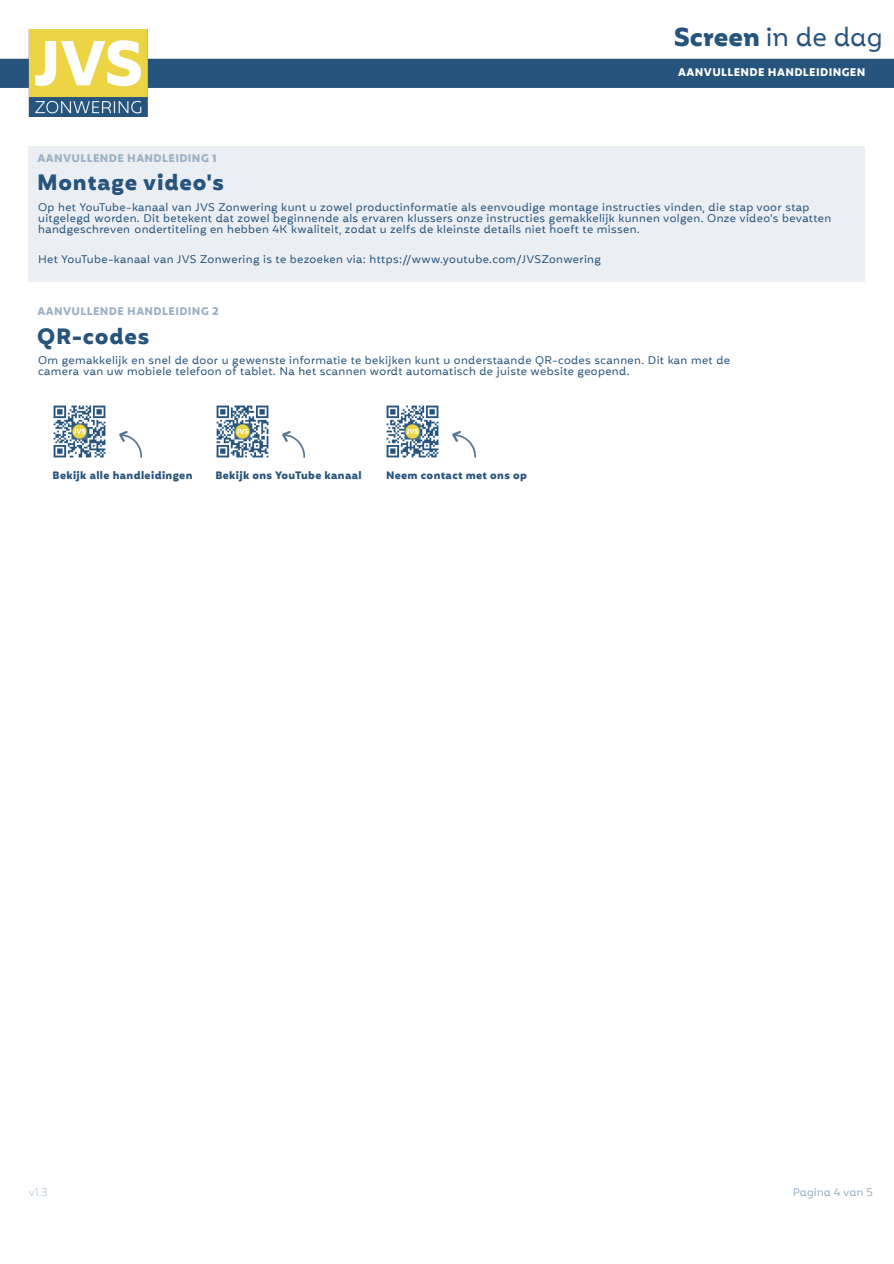
<style>
.page{position:relative;width:894px;height:1264px;background:#fff}
.page>*{position:absolute;margin:0;border:0;box-sizing:border-box;transform-origin:0 0}
.t1{font:25.2px "Mohr Alt";color:#26547c}
.t2{font:700 21.6px "Mohr";letter-spacing:.035em;color:#26547c}
.t3{font:10.8px/10.8px "Mohr";letter-spacing:.035em;color:#26547c}
.t4{font:700 10.8px "Mohr Alt";letter-spacing:.035em;color:#9cb1c3}
.t5{font:700 10.8px "Mohr Alt";letter-spacing:.035em;color:#fff}
.t6{font:10.8px "Mohr Alt";color:#9cb1c3}
.t7{font:200 10.8px "Mohr";color:#9cb1c3}
.t8{font:700 10.5px "Mohr";letter-spacing:.035em;color:#26547c}
.s1{font-weight:700}
</style>
<div class="page">
<img style="left:0;top:29px;width:893px;height:87px">
<img style="left:119px;top:431px;width:22px;height:27px">
<img style="left:53px;top:405px;width:53px;height:53px">
<img style="left:282px;top:431px;width:22px;height:27px">
<img style="left:216px;top:405px;width:53px;height:53px">
<img style="left:452px;top:431px;width:23px;height:27px">
<img style="left:386px;top:405px;width:53px;height:53px">
<div style="left:29px;top:146px;width:835px;height:136px;background:#ebeff3"></div>
<p class="t4" style="left:38px;top:152px;width:180px">AANVULLENDE HANDLEIDING 1</p>
<h1 class="t1" style="left:673px;top:22px;width:211px"><span class="s1">Screen</span> in de dag</h1>
<p class="t5" style="left:678px;top:66px;width:188px">AANVULLENDE HANDLEIDINGEN</p>
<h2 class="t2" style="left:37px;top:170px;width:188px">Montage video's</h2>
<p class="t3" style="left:38px;top:202px;width:794px">Op het YouTube-kanaal van JVS Zonwering kunt u zowel productinformatie als eenvoudige montage instructies vinden, die stap voor stap uitgelegd worden. Dit betekent dat zowel beginnende als ervaren klussers onze instructies gemakkelijk kunnen volgen. Onze video’s bevatten handgeschreven ondertiteling en hebben 4K kwaliteit, zodat u zelfs de kleinste details niet hoeft te missen.</p>
<p class="t3" style="left:38px;top:254px;width:564px">Het YouTube-kanaal van JVS Zonwering is te bezoeken via: https://www.youtube.com/JVSZonwering</p>
<p class="t4" style="left:38px;top:305px;width:183px">AANVULLENDE HANDLEIDING 2</p>
<h2 class="t2" style="left:37px;top:323px;width:113px">QR-codes</h2>
<p class="t3" style="left:38px;top:355px;width:693px">Om gemakkelijk en snel de door u gewenste informatie te bekijken kunt u onderstaande QR-codes scannen. Dit kan met de camera van uw mobiele telefoon of tablet. Na het scannen wordt automatisch de juiste website geopend.</p>
<p class="t8" style="left:53px;top:469px;width:141px">Bekijk alle handleidingen</p>
<p class="t8" style="left:215px;top:469px;width:148px">Bekijk ons YouTube kanaal</p>
<p class="t8" style="left:386px;top:469px;width:142px">Neem contact met ons op</p>
<p class="t7" style="left:29px;top:1185px;width:20px">v1.3</p>
<p class="t6" style="left:792px;top:1185px;width:81px">Pagina 4 van 5</p>
</div>
